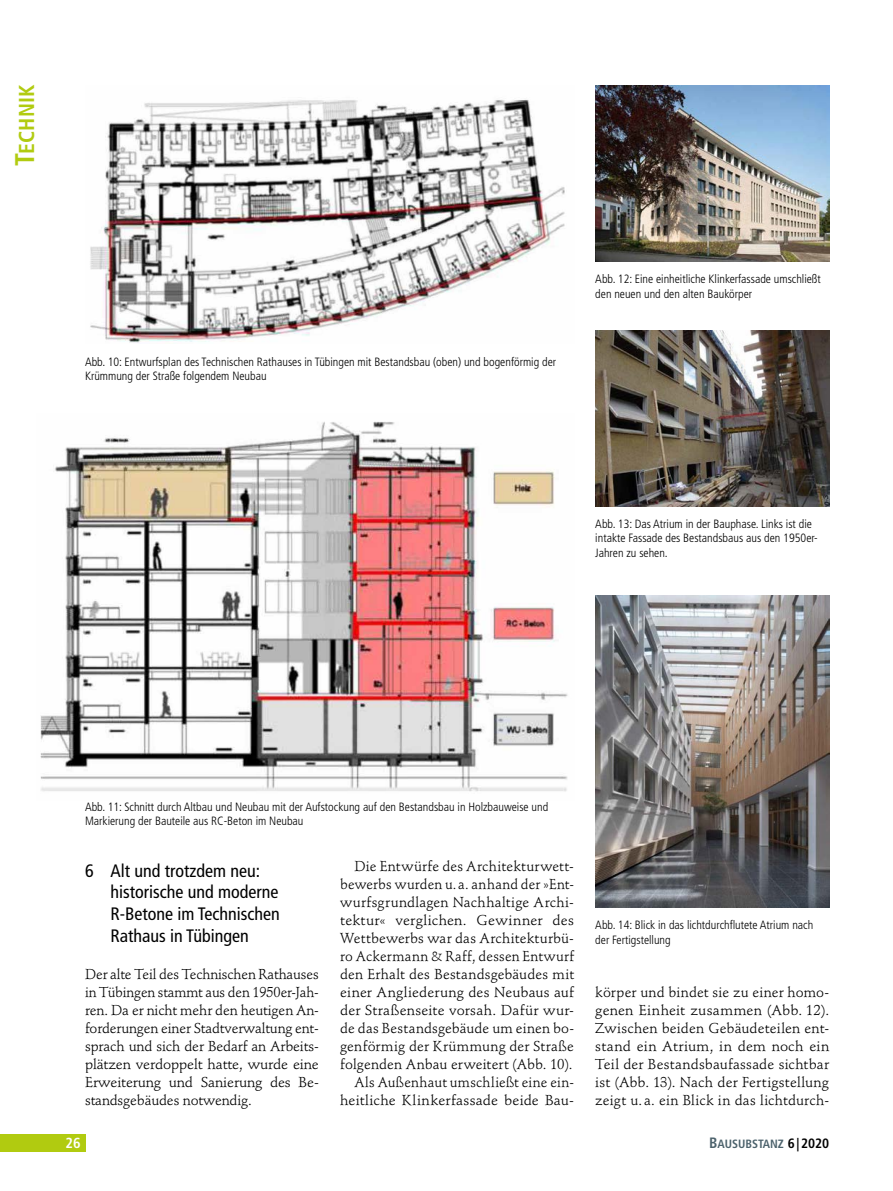
<style>
.page{position:relative;width:893px;height:1191px;background:#fff}
.page>*{position:absolute;margin:0;border:0;box-sizing:border-box;transform-origin:0 0}
.t1{font:21.6px "Frutiger LT Std Bold Cn SC800";color:#b1cb10}
.Ü1_Anfang_Nummeriert{font:condensed 18px/21.6px "Frutiger LT Std";color:#000}
.t2{font:700 condensed 14.55px "Frutiger LT Std";color:#fff}
.Grundschrift_ohne_Ei{font:14.25px/18px "Stempel Schneidler Std";letter-spacing:.005em;color:#000;text-align:justify}
.Bild-_Infotext{font:300 condensed 12px/14.4px "Frutiger LT Std";color:#000}
.t3{font:12px "Frutiger LT Std Bold Cn SC800";color:#4c626c}
.s1{font-size:27px}
.s2{font-size:15px}
.s3{font-size:13.5px;color:#000}
</style>
<div class="page">
<div style="left:0;top:1134px;width:85px;height:17px;background:#b1cb10"></div>
<img style="left:595px;top:86px;width:234px;height:175px">
<img style="left:595px;top:331px;width:234px;height:175px">
<img style="left:595px;top:595px;width:234px;height:312px">
<img style="left:40px;top:421px;width:528px;height:371px">
<img style="left:90px;top:100px;width:475px;height:243px">
<h1 class="t1" style="left:14px;top:166px;width:83px;rotate:-90deg"><span class="s1">T</span>ECHNIK</h1>
<p class="Bild-_Infotext" style="left:85px;top:355px;width:473px">Abb. 10: Entwurfsplan des Technischen Rathauses in Tübingen mit Bestandsbau (oben) und bogenförmig der<br>Krümmung der Straße folgendem Neubau</p>
<p class="Bild-_Infotext" style="left:595px;top:272px;width:227px">Abb. 12: Eine einheitliche Klinkerfassade umschließt den neuen und den alten Baukörper</p>
<p class="Bild-_Infotext" style="left:595px;top:516px;width:224px">Abb. 13: Das Atrium in der Bauphase. Links ist die intakte Fassade des Bestandsbaus aus den 1950er-<br>Jahren zu sehen.</p>
<p class="Bild-_Infotext" style="left:85px;top:799px;width:465px">Abb. 11: Schnitt durch Altbau und Neubau mit der Aufstockung auf den Bestandsbau in Holzbauweise und<br>Markierung der Bauteile aus RC-Beton im Neubau</p>
<p class="Ü1_Anfang_Nummeriert" style="left:111px;top:859px;width:171px;text-indent:-26px">6 Alt und trotzdem neu: historische und moderne<br>R-Betone im Technischen<br>Rathaus in Tübingen</p>
<p class="Grundschrift_ohne_Ei" style="left:85px;top:965px;width:235px">Der alte Teil des Technischen Rathauses in Tübingen stammt aus den 1950er-Jah&shy;ren. Da er nicht mehr den heutigen An&shy;forderungen einer Stadtverwaltung ent&shy;sprach und sich der Bedarf an Arbeits&shy;plätzen verdoppelt hatte, wurde eine Erweiterung und Sanierung des Be&shy;standsgebäudes notwendig.</p>
<p class="t2" style="left:66px;top:1134px;width:17px">26</p>
<p class="Grundschrift_ohne_Ei" style="left:340px;top:857px;width:235px;text-indent:14px">Die Entwürfe des Architekturwett&shy;bewerbs wurden u. a. anhand der »Ent&shy;wurfsgrundlagen Nachhaltige Archi&shy;tektur« verglichen. Gewinner des Wettbewerbs war das Architekturbü&shy;ro Ackermann &amp; Raff, dessen Entwurf den Erhalt des Bestandsgebäudes mit einer Angliederung des Neubaus auf der Straßenseite vorsah. Dafür wur&shy;de das Bestandsgebäude um einen bo&shy;genförmig der Krümmung der Straße folgenden Anbau erweitert (Abb. 10).</p>
<p class="Grundschrift_ohne_Ei" style="left:340px;top:1073px;width:235px;text-align:right">Als Außenhaut umschließt eine ein&shy;heitliche Klinkerfassade beide Bau-</p>
<p class="Bild-_Infotext" style="left:595px;top:918px;width:219px">Abb. 14: Blick in das lichtdurchflutete Atrium nach der Fertigstellung</p>
<p class="Grundschrift_ohne_Ei" style="left:595px;top:983px;width:235px">körper und bindet sie zu einer homo&shy;genen Einheit zusammen (Abb. 12).<br>Zwischen beiden Gebäudeteilen ent&shy;stand ein Atrium, in dem noch ein Teil der Bestandsbaufassade sichtbar ist (Abb. 13). Nach der Fertigstellung zeigt u.a. ein Blick in das lichtdurch-</p>
<p class="t3" style="left:709px;top:1137px;width:121px"><span class="s2">B</span>AUSUBSTANZ <span class="s3">6|2020</span></p>
</div>
